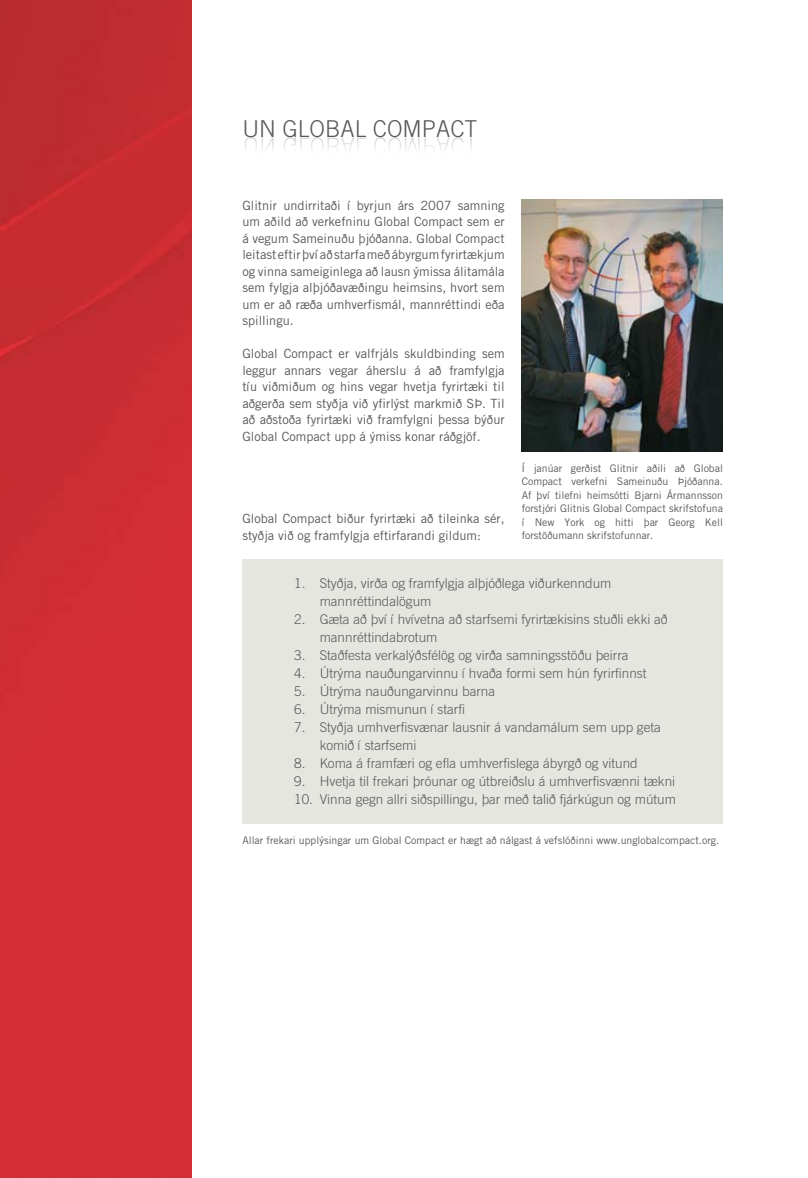
<style>
.page{position:relative;width:808px;height:1178px;background:#fff}
.page>*{position:absolute;margin:0;border:0;box-sizing:border-box;transform-origin:0 0}
.t1{font:300 23.25px "Trade Gothic";color:#565a59}
.t2{font:300 13.5px/18px "Trade Gothic";color:#565a59}
.t3{font:12.75px/16.5px "Trade Gothic";color:#565a59;text-align:justify}
.t4{font:10.5px/13.5px "Trade Gothic";color:#565a59;text-align:justify}
</style>
<div class="page">
<img style="left:0;top:0;width:191px;height:1178px">
<img style="left:522px;top:200px;width:201px;height:252px">
<div style="left:242px;top:559px;width:481px;height:265px;background:#e5e6df"></div>
<svg style="left:245px;top:137px;width:227px;height:13px"></svg>
<h1 class="t1" style="left:242px;top:115px;width:237px">UN Global Compact</h1>
<p class="t3" style="left:242px;top:197px;width:264px">Glitnir undirritaði í byrjun árs 2007 samning um aðild að verkefninu Global Compact sem er á vegum Sameinuðu þjóðanna. Global Compact leitast eftir því að starfa með ábyrgum fyrirtækjum og vinna sameiginlega að lausn ýmissa álitamála sem fylgja alþjóðavæðingu heimsins, hvort sem um er að ræða umhverfismál, mannréttindi eða spillingu.</p>
<p class="t3" style="left:242px;top:345px;width:264px">Global Compact er valfrjáls skuldbinding sem leggur annars vegar áherslu á að framfylgja tíu viðmiðum og hins vegar hvetja fyrirtæki til aðgerða sem styðja við yfirlýst markmið SÞ. Til að aðstoða fyrirtæki við framfylgni þessa býður Global Compact upp á ýmiss konar ráðgjöf.</p>
<p class="t3" style="left:242px;top:510px;width:264px">Global Compact biður fyrirtæki að tileinka sér, styðja við og framfylgja eftirfarandi gildum:</p>
<p class="t4" style="left:522px;top:461px;width:203px">Í janúar gerðist Glitnir aðili að Global Compact verkefni Sameinuðu Þjóðanna.<br>Af því tilefni heimsótti Bjarni Ármannsson forstjóri Glitnis Global Compact skrifstofuna í N ew York og hitti þar Georg Kell forstöðumann skrifstofunnar.</p>
<p class="t2" style="left:320px;top:574px;width:293px;text-indent:-26px">1. Styðja, virða og framfylgja alþjóðlega viðurkenndum mannréttindalögum</p>
<p class="t2" style="left:320px;top:610px;width:349px;text-indent:-26px">2. Gæta að því í hvívetna að starfsemi fyrirtækisins stuðli ekki að mannréttindabrotum</p>
<p class="t2" style="left:294px;top:646px;width:336px">3. Staðfesta verkalýðsfélög og virða samningsstöðu þeirra</p>
<p class="t2" style="left:294px;top:664px;width:354px">4. Útrýma nauðungarvinnu í hvaða formi sem hún fyrirfinnst</p>
<p class="t2" style="left:294px;top:682px;width:203px">5. Útrýma nauðungarvinnu barna</p>
<p class="t2" style="left:294px;top:700px;width:172px">6. Útrýma mismunun í starfi</p>
<p class="t2" style="left:320px;top:718px;width:343px;text-indent:-26px">7. Styðja umhverfisvænar lausnir á vandamálum sem upp geta komið í starfsemi</p>
<p class="t2" style="left:294px;top:754px;width:345px">8. Koma á framfæri og efla umhverfislega ábyrgð og vitund</p>
<p class="t2" style="left:294px;top:772px;width:383px">9. Hvetja til frekari þróunar og útbreiðslu á umhverfisvænni tækni</p>
<p class="t2" style="left:294px;top:790px;width:383px">10. Vinna gegn allri siðspillingu, þar með talið fjárkúgun og mútum</p>
<p class="t4" style="left:242px;top:833px;width:478px">Allar frekari upplýsingar um Global Compact er hægt að nálgast á vefslóðinni www.unglobalcompact.org.</p>
</div>
